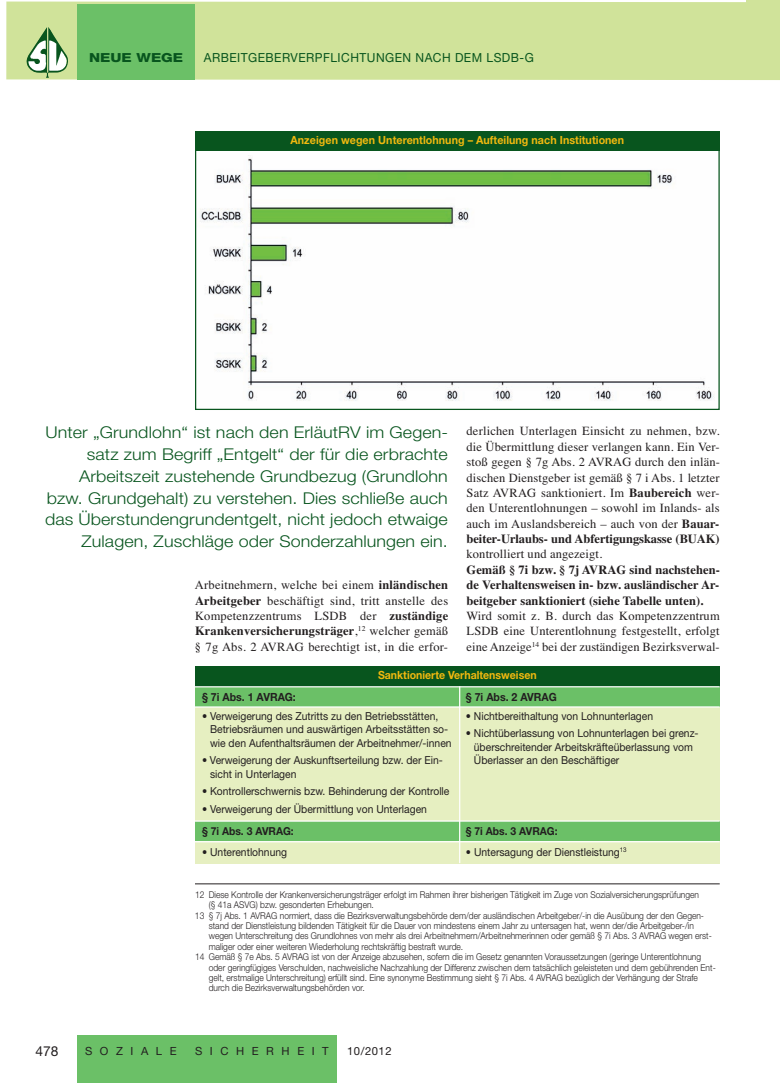
<style>
.page{position:relative;width:780px;height:1088px;background:#fff}
.page>*{position:absolute;margin:0;border:0;box-sizing:border-box;transform-origin:0 0}
.t1{font:300 16.25px/21.8px "Helvetica Neue";letter-spacing:.005em;color:#08551e;text-align:right;scale:1.1 1}
.t2{font:13.75px "Helvetica Neue";color:#231f20}
.t3{font:12.5px/15.4px "Times";letter-spacing:.01em;color:#231f20;text-align:justify}
.t4{font:700 12.5px/15.4px "Times";letter-spacing:.005em;color:#231f20;text-align:justify}
.t5{font:12.5px "Helvetica Neue";letter-spacing:.04em;color:#08551e;scale:.96 1}
.t6{font:800 12.5px "Helvetica Neue";color:#08551e;scale:1.2 1}
.t7{font:700 11.25px "Helvetica Neue";letter-spacing:.005em;color:#f2b90f;scale:.95 1}
.t8{font:700 11.25px "Helvetica Neue";letter-spacing:.005em;color:#f2b90f;scale:.94 1}
.t9{font:700 11.25px "Helvetica Neue";color:#231f20;scale:.94 1}
.t10{font:11.25px "Helvetica Neue";letter-spacing:.675em;color:#231f20}
.t11{font:11px/13.8px "Helvetica Neue";color:#231f20;scale:.94 1}
.t12{font:700 11px "Helvetica Neue";color:#231f20;scale:.94 1}
.t13{font:300 9.38px "Helvetica Neue";color:#231f20;scale:.9 1}
.s1{font-weight:700}
</style>
<div class="page">
<div style="left:6px;top:2px;width:774px;height:78px;background:#d0e39a"></div>
<div style="left:77px;top:4px;width:118px;height:76px;background:#6bc067"></div>
<div style="left:77px;top:1035px;width:260px;height:47px;background:#6bc067"></div>
<img style="left:27px;top:27px;width:41px;height:51px">
<hr style="left:195px;top:883px;width:524px;height:1px;background:#231f20">
<img style="left:200px;top:158px;width:514px;height:243px">
<div style="left:195px;top:707px;width:524px;height:156px;background:#e6efc1"></div>
<div style="left:195px;top:687px;width:524px;height:20px;background:#6bc067"></div>
<hr style="left:195px;top:706px;width:524px;height:2px;background:#fff">
<div style="left:195px;top:666px;width:524px;height:21px;background:#08551e"></div>
<hr style="left:195px;top:686px;width:524px;height:1px;background:#fff">
<div style="left:195px;top:821px;width:524px;height:20px;background:#6bc067"></div>
<hr style="left:195px;top:820px;width:524px;height:2px;background:#fff">
<hr style="left:195px;top:841px;width:524px;height:1px;background:#fff">
<hr style="left:459px;top:686px;width:1px;height:177px;background:#fff">
<div style="left:195px;top:131px;width:524px;height:20px;background:#08551e"></div>
<h3 class="t6" style="left:89px;top:53px;width:80px">NEUE WEGE</h3>
<h3 class="t5" style="left:204px;top:53px;width:345px">ARBEITGEBERVERPFLICHTUNGEN NACH DEM LSDB-G</h3>
<p class="t7" style="left:290px;top:136px;width:352px">Anzeigen wegen Unterentlohnung – Aufteilung nach Institutionen</p>
<p class="t1" style="left:45px;top:421px;width:368px">Unter „Grundlohn“ ist nach den ErläutRV im Gegen&shy;satz zum Begriff „Entgelt“ der für die erbrachte Arbeitszeit zustehende Grundbezug (Grundlohn bzw. Grundgehalt) zu verstehen. Dies schließe auch das Überstundengrundentgelt, nicht jedoch etwaige Zulagen, Zuschläge oder Sonderzahlungen ein.</p>
<h3 class="t3" style="left:195px;top:577px;width:255px">Arbeitnehmern, welche bei einem <span class="s1">inländischen Arbeitgeber</span> beschäftigt sind, tritt anstelle des Kompetenzzentrums LSDB der <span class="s1">zuständige Krankenversicherungsträger</span>,<sup>12</sup> welcher gemäß § 7g Abs. 2 AVRAG berechtigt ist, in die erfor-</h3>
<p class="t3" style="left:466px;top:423px;width:255px">derlichen Unterlagen Einsicht zu nehmen, bzw. die Übermittlung dieser verlangen kann. Ein Ver&shy;stoß gegen § 7g Abs. 2 AVRAG durch den inlän&shy;dischen Dienstgeber ist gemäß § 7 i Abs. 1 letzter Satz AVRAG sanktioniert. Im <span class="s1">Baubereich</span> wer&shy;den Unterentlohnungen – sowohl im Inlands- als auch im Auslandsbereich – auch von der <span class="s1">Bauar&shy;beiter-Urlaubs- und Abfertigungskasse (BUAK)</span></p>
<h3 class="t3" style="left:466px;top:546px;width:137px">kontrolliert und angezeigt.</h3>
<h3 class="t4" style="left:466px;top:562px;width:255px">Gemäß § 7i bzw. § 7j AVRAG sind nachstehen&shy;de Verhaltensweisen in- bzw. ausländischer Ar&shy;beitgeber sanktioniert (siehe Tabelle unten).</h3>
<h3 class="t3" style="left:466px;top:608px;width:255px">Wird somit z. B. durch das Kompetenzzentrum LSDB eine Unterentlohnung festgestellt, erfolgt eine Anzeige<sup>14</sup> bei der zuständigen Bezirksverwal-</h3>
<p class="t8" style="left:378px;top:671px;width:170px">Sanktionierte Verhaltensweisen</p>
<p class="t9" style="left:202px;top:693px;width:101px">§ 7i Abs. 1 AVRAG:</p>
<p class="t11" style="left:210px;top:710px;width:258px;text-indent:-8px">• Verweigerung des Zutritts zu den Betriebsstätten,<br>Betriebsräumen und auswärtigen Arbeitsstätten so&shy;wie den Aufenthaltsräumen der Arbeitnehmer/-innen</p>
<p class="t11" style="left:210px;top:754px;width:249px;text-indent:-8px">• Verweigerung der Auskunftserteilung bzw. der Ein&shy;sicht in Unterlagen</p>
<p class="t11" style="left:202px;top:786px;width:265px">• Kontrollerschwernis bzw. Behinderung der Kontrolle</p>
<p class="t11" style="left:202px;top:803px;width:241px">• Verweigerung der Übermittlung von Unterlagen</p>
<p class="t12" style="left:202px;top:827px;width:99px">§ 7i Abs. 3 AVRAG:</p>
<p class="t11" style="left:202px;top:846px;width:92px">• Unterentlohnung</p>
<p class="t9" style="left:466px;top:693px;width:98px">§ 7i Abs. 2 AVRAG</p>
<p class="t11" style="left:466px;top:710px;width:201px">• Nichtbereithaltung von Lohnunterlagen</p>
<p class="t11" style="left:474px;top:727px;width:240px;text-indent:-8px">• Nichtüberlassung von Lohnunterlagen bei grenz&shy;überschreitender Arbeitskräfteüberlassung vom<br>Überlasser an den Beschäftiger</p>
<p class="t12" style="left:466px;top:827px;width:99px">§ 7i Abs. 3 AVRAG:</p>
<p class="t11" style="left:466px;top:846px;width:172px">• Untersagung der Dienstleistung<sup>13</sup></p>
<h2 class="t2" style="left:35px;top:1046px;width:24px">478</h2>
<p class="t13" style="left:195px;top:889px;width:561px">12 Diese Kontrolle der Krankenversicherungsträger erfolgt im Rahmen ihrer bisherigen Tätigkeit im Zuge von Sozialversicherungsprüfungen</p>
<p class="t13" style="left:209px;top:899px;width:185px">(§ 41a ASVG) bzw. gesonderten Erhebungen.</p>
<p class="t13" style="left:195px;top:909px;width:567px">13 § 7j Abs. 1 AVRAG normiert, dass die Bezirksverwaltungsbehörde dem/der ausländischen Arbeitgeber/-in die Ausübung der den Gegen-</p>
<p class="t13" style="left:209px;top:920px;width:540px">stand der Dienstleistung bildenden Tätigkeit für die Dauer von mindestens einem Jahr zu untersagen hat, wenn der/die Arbeitgeber-/in</p>
<p class="t13" style="left:209px;top:930px;width:560px">wegen Unterschreitung des Grundlohnes von mehr als drei Arbeitnehmern/Arbeitnehmerinnen oder gemäß § 7i Abs. 3 AVRAG wegen erst-</p>
<p class="t13" style="left:209px;top:941px;width:284px">maliger oder einer weiteren Wiederholung rechtskräftig bestraft wurde.</p>
<p class="t13" style="left:195px;top:951px;width:564px">14 Gemäß § 7e Abs. 5 AVRAG ist von der Anzeige abzusehen, sofern die im Gesetz genannten Voraussetzungen (geringe Unterentlohnung</p>
<p class="t13" style="left:209px;top:961px;width:565px">oder geringfügiges Verschulden, nachweisliche Nachzahlung der Differenz zwischen dem tatsächlich geleisteten und dem gebührenden Ent-</p>
<p class="t13" style="left:209px;top:972px;width:545px">gelt, erstmalige Unterschreitung) erfüllt sind. Eine synonyme Bestimmung sieht § 7i Abs. 4 AVRAG bezüglich der Verhängung der Strafe</p>
<p class="t13" style="left:209px;top:982px;width:175px">durch die Bezirksverwaltungsbehörden vor.</p>
<p class="t10" style="left:85px;top:1046px;width:93px">SOZIALE</p>
<p class="t10" style="left:195px;top:1046px;width:135px">SICHERHEIT</p>
<p class="t10" style="left:347px;top:1046px;width:46px">10/2012</p>
</div>
